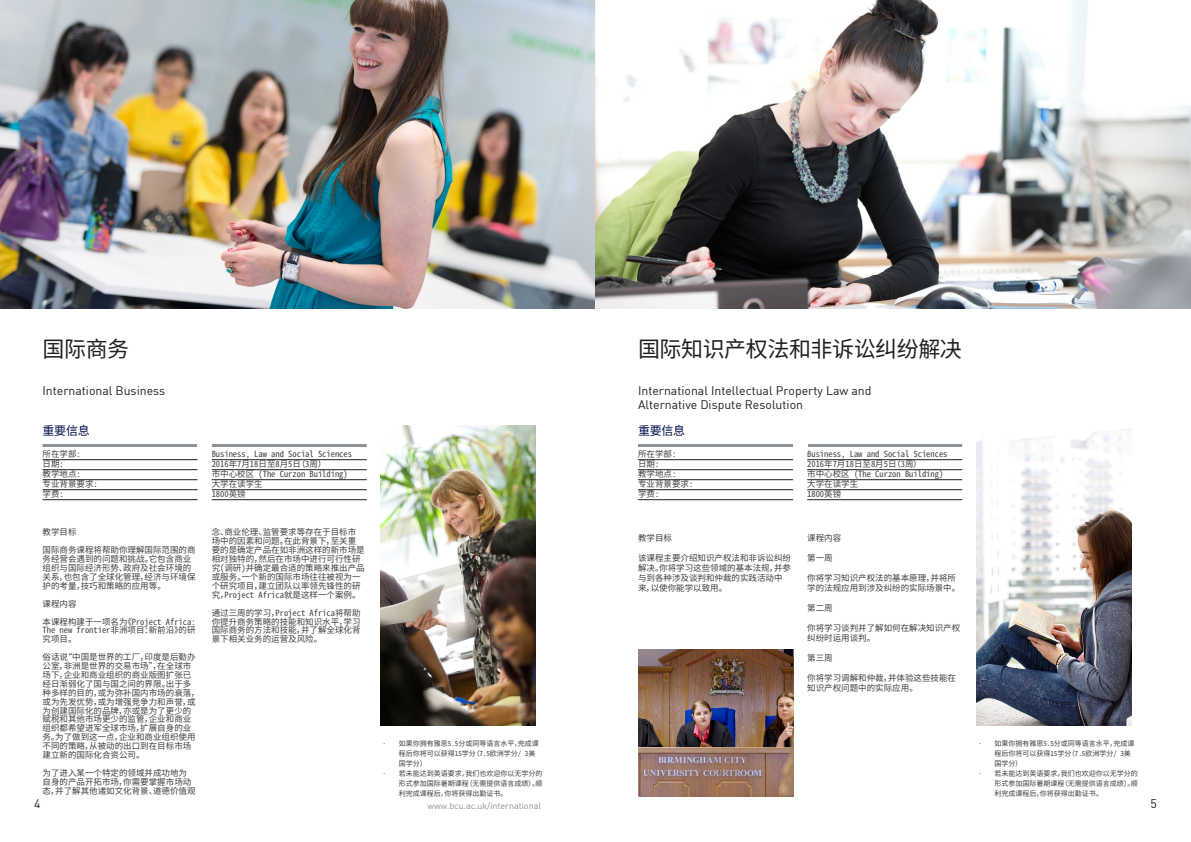
<style>
.page{position:relative;width:1191px;height:842px;background:#fff}
.page>*{position:absolute;margin:0;border:0;box-sizing:border-box;transform-origin:0 0}
.t1{font:22px "Noto Sans Mono CJ Ksc";letter-spacing:-.02em;color:#231f20}
.t2{font:12.2px/14.7px "DIN Bek";color:#231f20}
.t3{font:12px "Noto Sans Mono CJ Ksc";letter-spacing:-.02em;color:#000e4c}
.t4{font:9px "DIN Bek";letter-spacing:-.005em;color:#8c9296}
.Body_copy{font:8.5px/8.9px "Noto Sans Mono CJ Ksc";color:#3e3e3f}
.t5{font:7px/10px "Noto Sans Mono CJ Ksc";color:#3e3e3f}
</style>
<div class="page">
<img style="left:0;top:0;width:1191px;height:308px">
<img style="left:381px;top:426px;width:155px;height:300px">
<hr style="left:43px;top:444px;width:324px;height:3px;background:#8c9296">
<hr style="left:43px;top:459px;width:154px;height:1px;background:#231f20">
<hr style="left:43px;top:469px;width:154px;height:1px;background:#231f20">
<hr style="left:43px;top:479px;width:154px;height:1px;background:#231f20">
<hr style="left:43px;top:489px;width:154px;height:1px;background:#231f20">
<hr style="left:43px;top:499px;width:154px;height:1px;background:#231f20">
<hr style="left:212px;top:459px;width:155px;height:1px;background:#231f20">
<hr style="left:212px;top:469px;width:155px;height:1px;background:#231f20">
<hr style="left:212px;top:479px;width:155px;height:1px;background:#231f20">
<hr style="left:212px;top:489px;width:155px;height:1px;background:#231f20">
<hr style="left:212px;top:499px;width:155px;height:1px;background:#231f20">
<div style="left:197px;top:439px;width:15px;height:13px;background:#fff"></div>
<img style="left:976px;top:429px;width:155px;height:297px">
<img style="left:638px;top:649px;width:155px;height:147px">
<hr style="left:638px;top:444px;width:324px;height:3px;background:#8c9296">
<hr style="left:638px;top:459px;width:155px;height:1px;background:#231f20">
<hr style="left:638px;top:469px;width:155px;height:1px;background:#231f20">
<hr style="left:638px;top:479px;width:155px;height:1px;background:#231f20">
<hr style="left:638px;top:489px;width:155px;height:1px;background:#231f20">
<hr style="left:638px;top:499px;width:155px;height:1px;background:#231f20">
<hr style="left:807px;top:459px;width:155px;height:1px;background:#231f20">
<hr style="left:807px;top:469px;width:155px;height:1px;background:#231f20">
<hr style="left:807px;top:479px;width:155px;height:1px;background:#231f20">
<hr style="left:807px;top:489px;width:155px;height:1px;background:#231f20">
<hr style="left:807px;top:499px;width:155px;height:1px;background:#231f20">
<div style="left:793px;top:439px;width:14px;height:13px;background:#fff"></div>
<p class="t1" style="left:43px;top:336px;width:88px">国际商务</p>
<p class="t2" style="left:43px;top:383px;width:124px">International Business</p>
<p class="t3" style="left:43px;top:424px;width:49px">重要信息</p>
<p class="Body_copy" style="left:43px;top:450px;width:40px">所在学部:</p>
<p class="Body_copy" style="left:43px;top:460px;width:23px">日期:</p>
<p class="Body_copy" style="left:43px;top:470px;width:40px">教学地点:</p>
<p class="Body_copy" style="left:43px;top:480px;width:57px">专业背景要求:</p>
<p class="Body_copy" style="left:43px;top:490px;width:23px">学费:</p>
<p class="Body_copy" style="left:43px;top:528px;width:35px">教学目标</p>
<p class="Body_copy" style="left:43px;top:546px;width:154px">国际商务课程将帮助你理解国际范围的商务经营会遇到的问题和挑战。它包含商业组织与国际经济形势、政府及社会环境的关系，也包含了全球化管理，经济与环境保护的考量，技巧和策略的应用等。</p>
<p class="Body_copy" style="left:43px;top:599px;width:35px">课程内容</p>
<p class="Body_copy" style="left:43px;top:617px;width:154px;text-align:justify">本课程构建于一项名为《Project Africa:<br>The new frontier非洲项目：新前沿》的研究项目。</p>
<p class="Body_copy" style="left:43px;top:653px;width:158px">俗话说“中国是世界的工厂，印度是后勤办公室，非洲是世界的交易市场”，在全球市场下，企业和商业组织的商业版图扩张已经日渐弱化了国与国之间的界限。出于多种多样的目的，或为弥补国内市场的衰落，或为先发优势，或为增强竞争力和声誉，或为创建国际化的品牌，亦或是为了更少的赋税和其他市场更少的监管，企业和商业组织都希望进军全球市场，扩展自身的业务。为了做到这一点，企业和商业组织使用不同的策略，从被动的出口到在目标市场建立新的国际化合资公司。</p>
<p class="Body_copy" style="left:43px;top:768px;width:154px">为了进入某一个特定的领域并成功地为自身的产品开拓市场，你需要掌握市场动态，并了解其他诸如文化背景、道德价值观</p>
<p class="Body_copy" style="left:212px;top:450px;width:142px">Business, Law and Social Sciences</p>
<p class="Body_copy" style="left:212px;top:460px;width:116px">2016年7月18日至8月5日（3周）</p>
<p class="Body_copy" style="left:212px;top:470px;width:137px">市中心校区 (The Curzon Building)</p>
<p class="Body_copy" style="left:212px;top:480px;width:53px">大学在读学生</p>
<p class="Body_copy" style="left:212px;top:490px;width:35px">1800英镑</p>
<p class="Body_copy" style="left:212px;top:528px;width:154px">念、商业伦理、监管要求等存在于目标市场中的因素和问题。在此背景下，至关重要的是确定产品在如非洲这样的新市场是相对独特的，然后在市场中进行可行性研究(调研)并确定最合适的策略来推出产品或服务。一个新的国际市场往往被视为一个研究项目，建立团队以率领先锋性的研究，Project Africa就是这样一个案例。</p>
<p class="Body_copy" style="left:212px;top:608px;width:150px;text-align:justify">通过三周的学习，Project Africa将帮助你提升商务策略的技能和知识水平，学习国际商务的方法和技能，并了解全球化背景下相关业务的运营及风险。</p>
<p class="t5" style="left:399px;top:738px;width:141px;text-indent:-18px">• 如果你拥有雅思5.5分或同等语言水平，完成课程后你将可以获得15学分（7.5欧洲学分/ 3美国学分）</p>
<p class="t5" style="left:399px;top:768px;width:145px;text-align:justify;text-indent:-18px">• 若未能达到英语要求，我们也欢迎你以无学分的形式参加国际暑期课程（无需提供语言成绩）。顺利完成课程后，你将获得出勤证书。</p>
<p class="t1" style="left:638px;top:336px;width:325px">国际知识产权法和非诉讼纠纷解决</p>
<p class="t2" style="left:638px;top:383px;width:235px">International Intellectual Property Law and<br>Alternative Dispute Resolution</p>
<p class="t3" style="left:638px;top:424px;width:49px">重要信息</p>
<p class="Body_copy" style="left:638px;top:450px;width:40px">所在学部:</p>
<p class="Body_copy" style="left:638px;top:460px;width:23px">日期:</p>
<p class="Body_copy" style="left:638px;top:470px;width:40px">教学地点:</p>
<p class="Body_copy" style="left:638px;top:480px;width:57px">专业背景要求:</p>
<p class="Body_copy" style="left:638px;top:490px;width:23px">学费:</p>
<p class="Body_copy" style="left:638px;top:534px;width:35px">教学目标</p>
<p class="Body_copy" style="left:638px;top:553px;width:154px;line-height:10px">该课程主要介绍知识产权法和非诉讼纠纷解决。你将学习这些领域的基本法规，并参与到各种涉及谈判和仲裁的实践活动中来，以使你能学以致用。</p>
<p class="Body_copy" style="left:807px;top:450px;width:142px">Business, Law and Social Sciences</p>
<p class="Body_copy" style="left:807px;top:460px;width:116px">2016年7月18日至8月5日（3周）</p>
<p class="Body_copy" style="left:807px;top:470px;width:137px">市中心校区 (The Curzon Building)</p>
<p class="Body_copy" style="left:807px;top:480px;width:52px">大学在读学生</p>
<p class="Body_copy" style="left:807px;top:490px;width:35px">1800英镑</p>
<p class="Body_copy" style="left:807px;top:534px;width:35px">课程内容</p>
<p class="Body_copy" style="left:807px;top:554px;width:27px">第一周</p>
<p class="Body_copy" style="left:807px;top:573px;width:155px;line-height:10px">你将学习知识产权法的基本原理，并将所学的法规应用到涉及纠纷的实际场景中。</p>
<p class="Body_copy" style="left:807px;top:604px;width:27px">第二周</p>
<p class="Body_copy" style="left:807px;top:623px;width:154px;line-height:10px">你将学习谈判并了解如何在解决知识产权纠纷时运用谈判。</p>
<p class="Body_copy" style="left:807px;top:654px;width:27px">第三周</p>
<p class="Body_copy" style="left:807px;top:673px;width:150px;line-height:10px">你将学习调解和仲裁，并体验这些技能在知识产权问题中的实际应用。</p>
<p class="t5" style="left:994px;top:738px;width:141px;text-indent:-18px">• 如果你拥有雅思5.5分或同等语言水平，完成课程后你将可以获得15学分（7.5欧洲学分/ 3美国学分）</p>
<p class="t5" style="left:994px;top:768px;width:145px;text-align:justify;text-indent:-18px">• 若未能达到英语要求，我们也欢迎你以无学分的形式参加国际暑期课程（无需提供语言成绩）。顺利完成课程后，你将获得出勤证书。</p>
<h2 class="t2" style="left:34px;top:796px;width:8px">4</h2>
<p class="t4" style="left:427px;top:800px;width:115px">www.bcu.ac.uk/international</p>
<h2 class="t2" style="left:1150px;top:796px;width:8px">5</h2>
</div>
